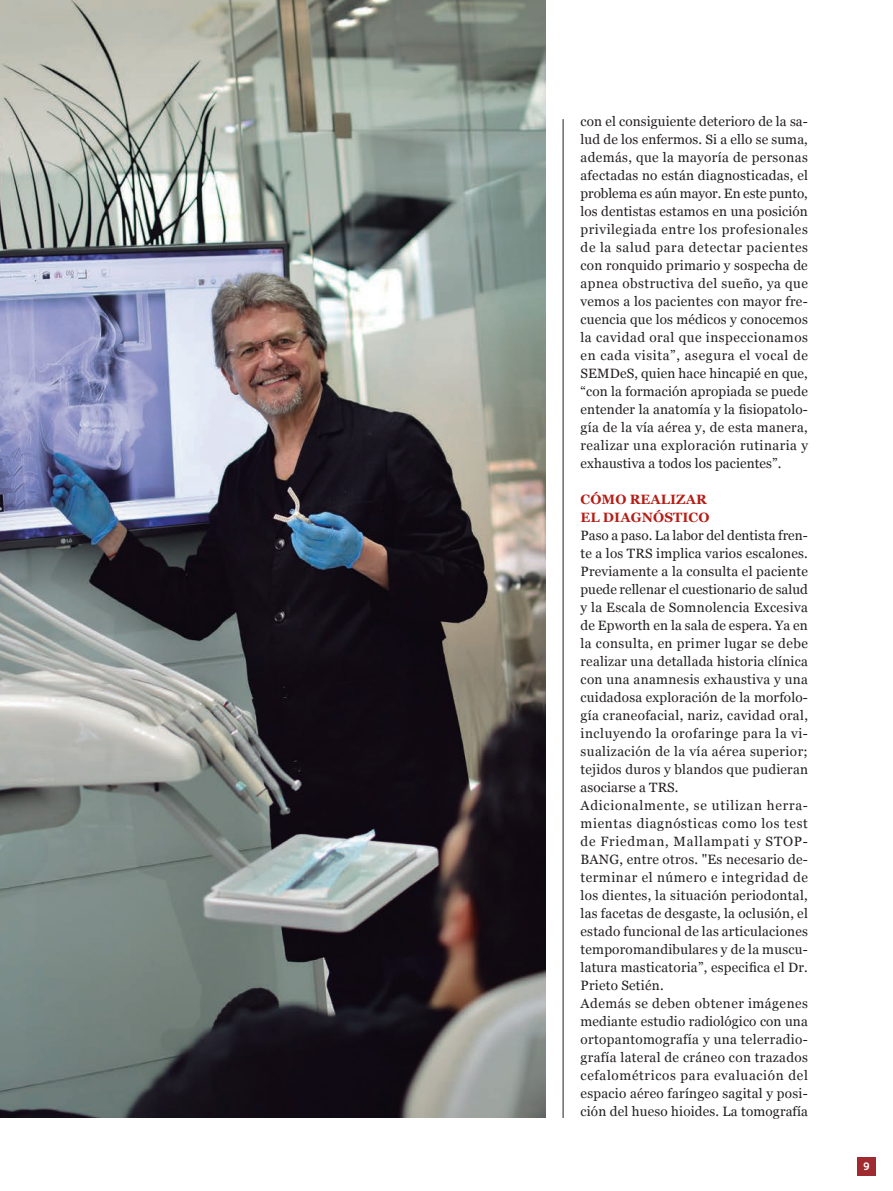
<style>
.page{position:relative;width:893px;height:1191px;background:#fff}
.page>*{position:absolute;margin:0;border:0;box-sizing:border-box;transform-origin:0 0}
.t1{font:13.5px/18px "Georgia";letter-spacing:.02em;color:#231f20;text-align:justify}
.t2{font:700 13.5px/18px "Georgia";letter-spacing:.005em;color:#b41d15}
.t3{font:700 11.4px "Maven Pro";color:#fff}
</style>
<div class="page">
<img style="left:0;top:0;width:546px;height:1118px">
<div style="left:857px;top:1157px;width:19px;height:19px;background:#9f2b30"></div>
<hr style="left:563px;top:119px;width:1px;height:999px;background:#231f20">
<p class="t1" style="left:581px;top:112px;width:229px">con el consiguiente deterioro de la sa&shy;lud de los enfermos. Si a ello se suma, además, que la mayoría de personas afectadas no están diagnosticadas, el problema es aún mayor. En este punto, los dentistas estamos en una posición privilegiada entre los profesionales de la salud para detectar pacientes con ronquido primario y sospecha de apnea obstructiva del sueño, ya que vemos a los pacientes con mayor fre&shy;cuencia que los médicos y conocemos la cavidad oral que inspeccionamos en cada visita”, asegura el vocal de SEMDeS, quien hace hincapié en que, “con la formación apropiada se puede entender la anatomía y la fisiopatolo&shy;gía de la vía aérea y, de esta manera, realizar una exploración rutinaria y exhaustiva a todos los pacientes”.</p>
<p class="t2" style="left:581px;top:490px;width:130px">CÓMO REALIZAR<br>EL DIAGNÓSTICO</p>
<p class="t1" style="left:581px;top:526px;width:229px;text-align:left">Paso a paso. La labor del dentista fren&shy;te a los TRS implica varios escalones.<br>Previamente a la consulta el paciente puede rellenar el cuestionario de salud y la Escala de Somnolencia Excesiva de Epworth en la sala de espera. Ya en la consulta, en primer lugar se debe realizar una detallada historia clínica con una anamnesis exhaustiva y una cuidadosa exploración de la morfolo&shy;gía craneofacial, nariz, cavidad oral, incluyendo la orofaringe para la vi&shy;sualización de la vía aérea superior; tejidos duros y blandos que pudieran asociarse a TRS.<br>Adicionalmente, se utilizan herra&shy;mientas diagnósticas como los test de Friedman, Mallampati y STOP-BANG, entre otros. "Es necesario de&shy;terminar el número e integridad de los dientes, la situación periodontal, las facetas de desgaste, la oclusión, el estado funcional de las articulaciones temporomandibulares y de la muscu&shy;latura masticatoria”, especifica el Dr.<br>Prieto Setién.<br>Además se deben obtener imágenes mediante estudio radiológico con una ortopantomografía y una telerradio&shy;grafía lateral de cráneo con trazados cefalométricos para evaluación del espacio aéreo faríngeo sagital y posi&shy;ción del hueso hioides. La tomografía</p>
<p class="t3" style="left:863px;top:1158px;width:8px">9</p>
</div>
